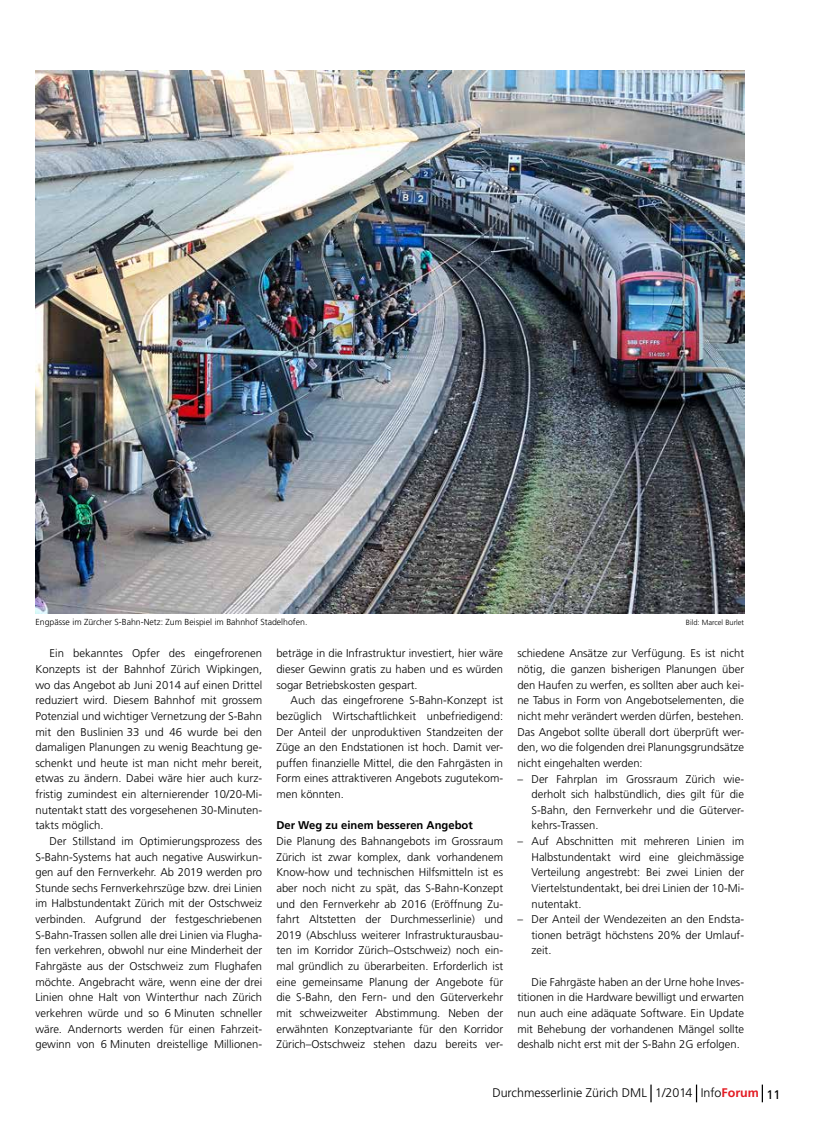
<style>
.page{position:relative;width:815px;height:1134px;background:#fff}
.page>*{position:absolute;margin:0;border:0;box-sizing:border-box;transform-origin:0 0}
.t1{font:300 12.5px "Frutiger";color:#000}
.t2{font:300 11.25px/15.6px "Frutiger";color:#000;text-align:justify}
.t3{font:700 11.25px "Frutiger";color:#000}
.t4{font:300 8.75px "Frutiger";color:#000}
.t5{font:300 7.5px "Frutiger";color:#000}
.s1{font-weight:700;color:#e31b23}
.s2{font-weight:400}
</style>
<div class="page">
<svg style="left:650px;top:1084px;width:2px;height:18px"></svg>
<svg style="left:696px;top:1084px;width:1px;height:18px"></svg>
<svg style="left:762px;top:1084px;width:1px;height:18px"></svg>
<img style="left:35px;top:71px;width:709px;height:543px">
<p class="t4" style="left:35px;top:617px;width:274px">Engpässe im Zürcher S-Bahn-Netz: Zum Beispiel im Bahnhof Stadelhofen.</p>
<p class="t5" style="left:686px;top:619px;width:60px">Bild: Marcel Burlet</p>
<p class="t2" style="left:35px;top:646px;width:228px;text-indent:14px">Ein bekanntes Opfer des eingefrorenen Konzepts ist der Bahnhof Zürich Wipkingen, wo das Angebot ab Juni 2014 auf einen Drittel reduziert wird. Diesem Bahnhof mit grossem Potenzial und wichtiger Vernetzung der S-Bahn mit den Buslinien 33 und 46 wurde bei den damaligen Planungen zu wenig Beachtung ge&shy;schenkt und heute ist man nicht mehr bereit, etwas zu ändern. Dabei wäre hier auch kurz&shy;fristig zumindest ein alternierender 10/20-Mi&shy;nutentakt statt des vorgesehenen 30-Minuten&shy;takts möglich.</p>
<p class="t2" style="left:35px;top:833px;width:228px;text-indent:14px">Der Stillstand im Optimierungsprozess des S-Bahn-Systems hat auch negative Auswirkun&shy;gen auf den Fernverkehr. Ab 2019 werden pro Stunde sechs Fernverkehrszüge bzw. drei Linien im Halbstundentakt Zürich mit der Ostschweiz verbinden. Aufgrund der festgeschriebenen S-Bahn-Trassen sollen alle drei Linien via Flugha&shy;fen verkehren, obwohl nur eine Minderheit der Fahrgäste aus der Ostschweiz zum Flughafen möchte. Angebracht wäre, wenn eine der drei Linien ohne Halt von Winterthur nach Zürich verkehren würde und so 6 Minuten schneller wäre. Andernorts werden für einen Fahrzeit&shy;gewinn von 6 Minuten dreistellige Millionen-</p>
<p class="t2" style="left:276px;top:646px;width:228px">beträge in die Infrastruktur investiert, hier wäre dieser Gewinn gratis zu haben und es würden sogar Betriebskosten gespart.</p>
<p class="t2" style="left:276px;top:693px;width:228px;text-indent:14px">Auch das eingefrorene S-Bahn-Konzept ist bezüglich Wirtschaftlichkeit unbefriedigend:<br>Der Anteil der unproduktiven Standzeiten der Züge an den Endstationen ist hoch. Damit ver&shy;puffen finanzielle Mittel, die den Fahrgästen in Form eines attraktiveren Angebots zugutekom&shy;men könnten.</p>
<p class="t3" style="left:276px;top:819px;width:198px">Der Weg zu einem besseren Angebot</p>
<p class="t2" style="left:276px;top:833px;width:228px">Die Planung des Bahnangebots im Grossraum Zürich ist zwar komplex, dank vorhandenem Know-how und technischen Hilfsmitteln ist es aber noch nicht zu spät, das S-Bahn-Konzept und den Fernverkehr ab 2016 (Eröffnung Zu&shy;fahrt Altstetten der Durchmesserlinie) und 2019 (Abschluss weiterer Infrastrukturausbau&shy;ten im Korridor Zürich–Ostschweiz) noch ein&shy;mal gründlich zu überarbeiten. Erforderlich ist eine gemeinsame Planung der Angebote für die S-Bahn, den Fern- und den Güterverkehr mit schweizweiter Abstimmung. Neben der erwähnten Konzeptvariante für den Korridor Zürich–Ostschweiz stehen dazu bereits ver-</p>
<p class="t2" style="left:517px;top:646px;width:228px">schiedene Ansätze zur Verfügung. Es ist nicht nötig, die ganzen bisherigen Planungen über den Haufen zu werfen, es sollten aber auch kei&shy;ne Tabus in Form von Angebotselementen, die nicht mehr verändert werden dürfen, bestehen.<br>Das Angebot sollte überall dort überprüft wer&shy;den, wo die folgenden drei Planungsgrundsätze nicht eingehalten werden:</p>
<p class="t2" style="left:531px;top:771px;width:214px;text-indent:-14px">– Der Fahrplan im Grossraum Zürich wie&shy;derholt sich halbstündlich, dies gilt für die S-Bahn, den Fernverkehr und die Güterver&shy;kehrs-Trassen.</p>
<p class="t2" style="left:531px;top:833px;width:214px;text-indent:-14px">– Auf Abschnitten mit mehreren Linien im Halbstundentakt wird eine gleichmässige Verteilung angestrebt: Bei zwei Linien der Viertelstundentakt, bei drei Linien der 10-Mi&shy;nutentakt.</p>
<p class="t2" style="left:531px;top:912px;width:214px;text-indent:-14px">– Der Anteil der Wendezeiten an den Endsta&shy;tionen beträgt höchstens 20% der Umlauf&shy;zeit.</p>
<p class="t2" style="left:517px;top:974px;width:228px;text-indent:14px">Die Fahrgäste haben an der Urne hohe Inves&shy;titionen in die Hardware bewilligt und erwarten nun auch eine adäquate Software. Ein Update mit Behebung der vorhandenen Mängel sollte deshalb nicht erst mit der S-Bahn 2G erfolgen.</p>
<p class="t1" style="left:492px;top:1086px;width:290px">Durchmesserlinie Zürich DML 1/2014 Info<span class="s1">Forum</span> <span class="s2">11</span></p>
</div>
